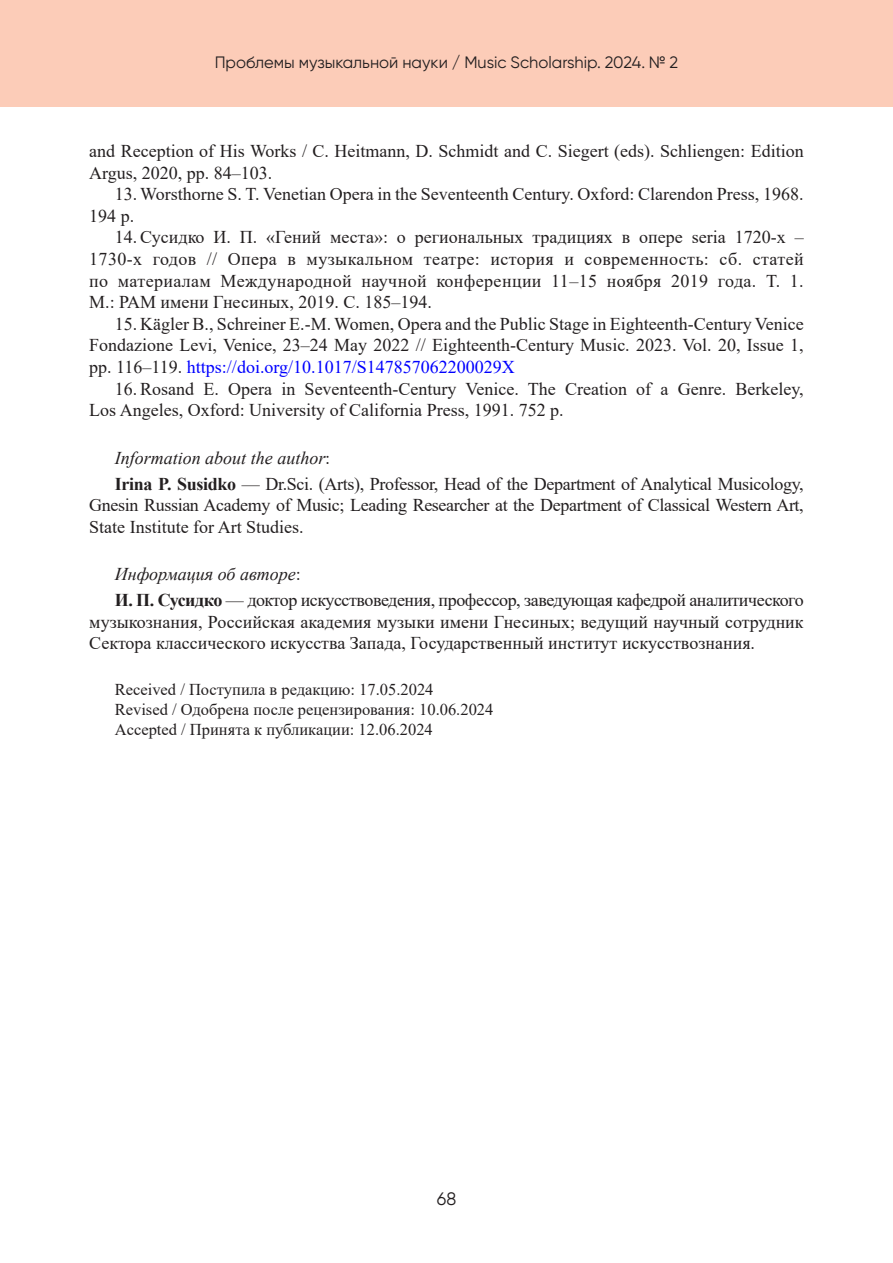
<style>
.page{position:relative;width:893px;height:1263px;background:#fff}
.page>*{position:absolute;margin:0;border:0;box-sizing:border-box;transform-origin:0 0}
.Литература{font:18px/21.6px "Times New Roman";color:#231f20}
.Об_авторе{font:18px/21.6px "Times New Roman";color:#231f20;text-align:justify}
.Об_авторе-2{font:italic 18px "Times New Roman";color:#231f20}
.t1{font:18px "Gilroy";color:#231f20}
.Поступила{font:16.5px "Times New Roman";color:#231f20}
.t2{font:16.5px "Gilroy";color:#231f20}
.s1{color:#00f}
.s2{font-style:normal}
.s3{font-weight:700}
</style>
<div class="page">
<div style="left:0;top:0;width:893px;height:107px;background:#fcccb8"></div>
<p class="t2" style="left:215px;top:53px;width:465px">Проблемы музыкальной науки / Music Scholarship. 2024. № 2</p>
<p class="Литература" style="left:89px;top:140px;width:716px">and Reception of His Works / C. Heitmann, D. Schmidt and C. Siegert (eds). Schliengen: Edition<br>Argus, 2020, pp. 84–103.</p>
<p class="Литература" style="left:89px;top:183px;width:716px;text-indent:26px">13. Worsthorne S. T. Venetian Opera in the Seventeenth Century. Oxford: Clarendon Press, 1968.<br>194 p.</p>
<p class="Литература" style="left:89px;top:226px;width:716px;text-align:justify;text-indent:26px">14. Сусидко И. П. «Гений места»: о региональных традициях в опере seria 1720-х – 1730-х годов // Опера в музыкальном театре: история и современность: сб. статей по материалам Международной научной конференции 11–15 ноября 2019 года. Т. 1.<br>М.: РАМ имени Гнесиных, 2019. С. 185–194.</p>
<p class="Литература" style="left:89px;top:312px;width:716px;text-align:justify;text-indent:26px">15. Kägler B., Schreiner E.-M. Women, Opera and the Public Stage in Eighteenth-Century Venice Fondazione Levi, Venice, 23–24 May 2022 // Eighteenth-Century Music. 2023. Vol. 20, Issue 1, pp. 116–119. <span class="s1">https://doi.org/10.1017/S147857062200029X</span></p>
<p class="Литература" style="left:89px;top:377px;width:716px;text-indent:26px">16. Rosand E. Opera in Seventeenth-Century Venice. The Creation of a Genre. Berkeley,<br>Los Angeles, Oxford: University of California Press, 1991. 752 p.</p>
<p class="Об_авторе-2" style="left:115px;top:445px;width:217px">Information about the author<span class="s2">:</span></p>
<p class="Об_авторе" style="left:89px;top:472px;width:716px;text-indent:26px"><span class="s3">Irina P. Susidko</span> — Dr.Sci. (Arts), Professor, Head of the Department of Analytical Musicology, Gnesin Russian Academy of Music; Leading Researcher at the Department of Classical Western Art, State Institute for Art Studies.</p>
<p class="Об_авторе-2" style="left:115px;top:562px;width:188px">Информация об авторе<span class="s2">:</span></p>
<p class="Об_авторе" style="left:89px;top:589px;width:716px;text-indent:26px"><span class="s3">И. П. Сусидко</span> — доктор искусствоведения, профессор, заведующая кафедрой аналитического музыкознания, Российская академия музыки имени Гнесиных; ведущий научный сотрудник Сектора классического искусства Запада, Государственный институт искусствознания.</p>
<p class="Поступила" style="left:115px;top:678px;width:320px">Received / Поступила в редакцию: 17.05.2024</p>
<p class="Поступила" style="left:115px;top:698px;width:380px">Revised / Одобрена после рецензирования: 10.06.2024</p>
<p class="Поступила" style="left:115px;top:717px;width:319px">Accepted / Принята к публикации: 12.06.2024</p>
<p class="t1" style="left:437px;top:1188px;width:21px">68</p>
</div>
